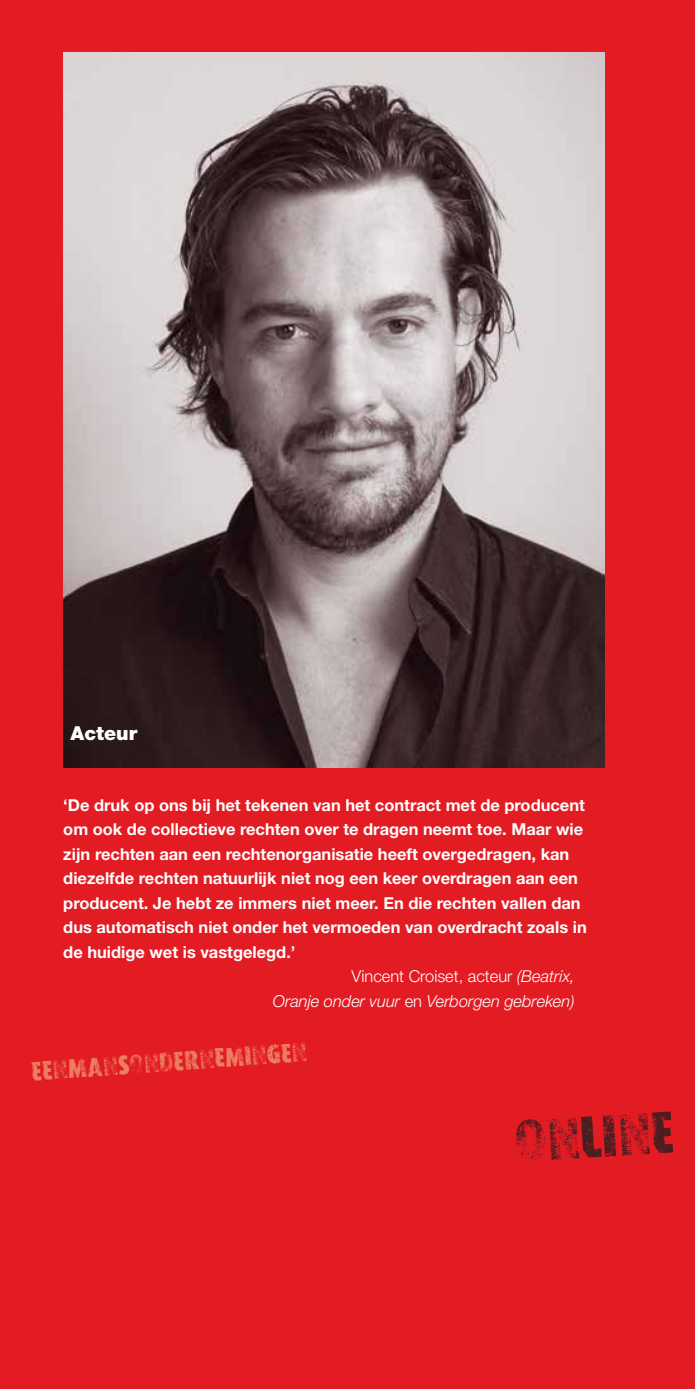
<style>
.page{position:relative;width:695px;height:1389px;background:#fff}
.page>*{position:absolute;margin:0;border:0;box-sizing:border-box;transform-origin:0 0}
.t1{font:57.93px "VTKSWORKER";color:#231f20}
.t2{font:26.25px "VTKSWORKER";color:#ed8064}
.t3{font:900 19.25px "Helvetica Neue";color:#fff}
.t4{font:700 16.45px "Helvetica Neue";color:#fff}
.t5{font:italic 300 16.45px "Helvetica Neue";color:#fff}
.t6{font:300 16.45px "Helvetica Neue";color:#fff}
.s1{font-style:italic}
.s2{font-style:normal}
</style>
<div class="page">
<div style="left:0;top:0;width:694px;height:1389px;background:#e31b23"></div>
<img style="left:63px;top:53px;width:541px;height:714px">
<p class="t3" style="left:71px;top:721px;width:68px">Acteur</p>
<p class="t4" style="left:63px;top:795px;width:523px">‘De druk op ons bij het tekenen van het contract met de producent</p>
<p class="t4" style="left:63px;top:819px;width:521px">om ook de collectieve rechten over te dragen neemt toe. Maar wie</p>
<p class="t4" style="left:63px;top:844px;width:507px">zijn rechten aan een rechtenorganisatie heeft overgedragen, kan</p>
<p class="t4" style="left:63px;top:868px;width:516px">diezelfde rechten natuurlijk niet nog een keer overdragen aan een</p>
<p class="t4" style="left:63px;top:893px;width:518px">producent. Je hebt ze immers niet meer. En die rechten vallen dan</p>
<p class="t4" style="left:63px;top:917px;width:525px">dus automatisch niet onder het vermoeden van overdracht zoals in</p>
<p class="t4" style="left:63px;top:942px;width:234px">de huidige wet is vastgelegd.’</p>
<p class="t6" style="left:351px;top:967px;width:224px">Vincent Croiset, acteur <span class="s1">(Beatrix,</span></p>
<p class="t5" style="left:273px;top:991px;width:303px">Oranje onder vuur <span class="s2">en</span> Verborgen gebreken)</p>
<h2 class="t2" style="left:30px;top:1056px;width:278px;rotate:-4deg">eenmansondernemingen</h2>
<h1 class="t1" style="left:513px;top:1108px;width:161px;rotate:-3deg">online</h1>
</div>
